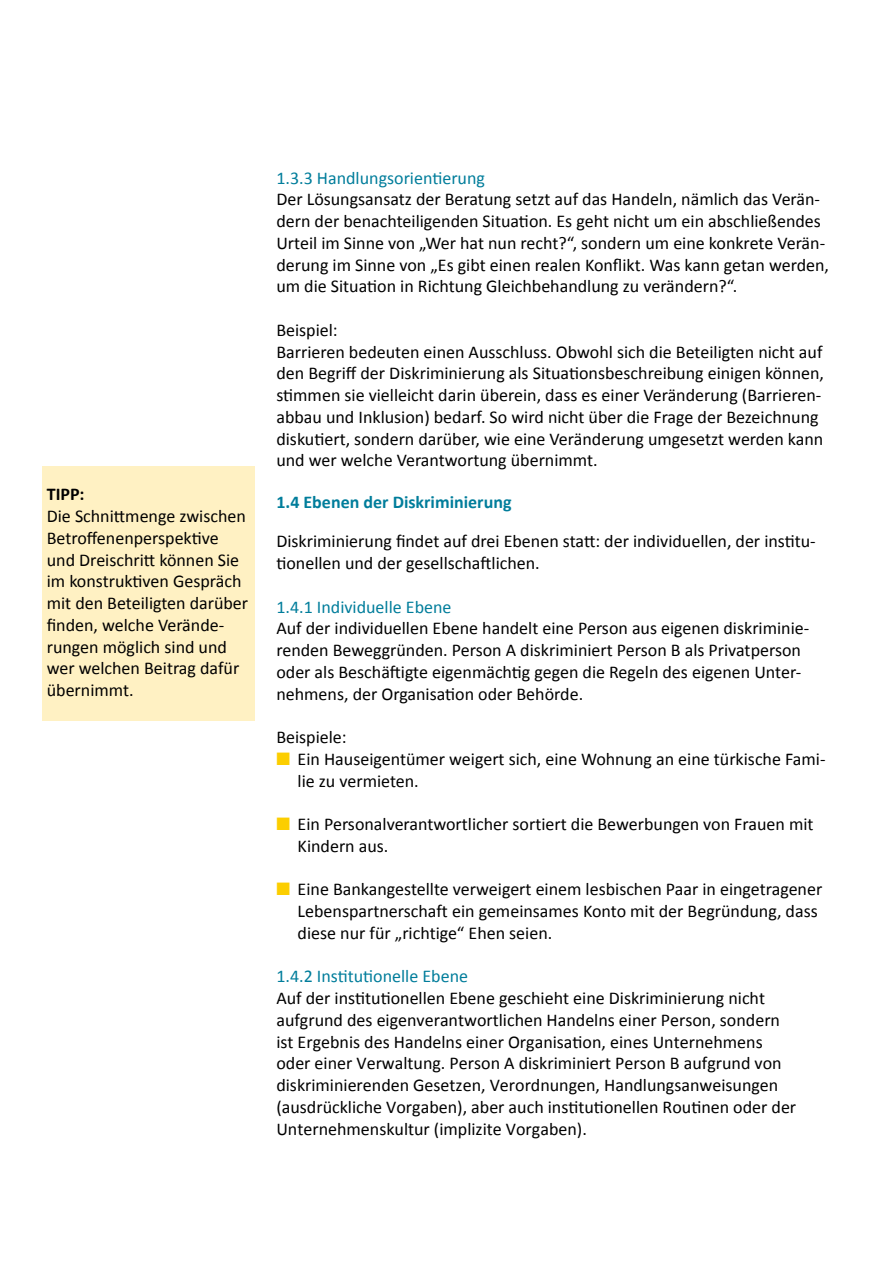
<style>
.page{position:relative;width:893px;height:1263px;background:#fff}
.page>*{position:absolute;margin:0;border:0;box-sizing:border-box;transform-origin:0 0}
.Lauftext{font:18px/21.8px "Calibri";color:#000}
.Normal_3{font:18px/21.8px "Calibri";color:#000}
.t1{font:18px "Calibri";color:#007d9b}
.t2{font:700 18px "Calibri";color:#007d9b}
.s1{font-weight:700}
.s2{color:#fcce00}
</style>
<div class="page">
<div style="left:43px;top:466px;width:212px;height:254px;background:#fff1c3"></div>
<h3 class="Normal_3" style="left:47px;top:483px;width:203px"><span class="s1">TIPP:<br></span>Die Schnittmenge zwischen<br>Betroffenenperspektive und Dreischritt können Sie im konstruktiven Gespräch mit den Beteiligten darüber finden, welche Verände&shy;rungen möglich sind und wer welchen Beitrag dafür übernimmt.</h3>
<h4 class="t1" style="left:276px;top:166px;width:210px">1.3.3 Handlungsorientierung</h4>
<p class="Lauftext" style="left:276px;top:188px;width:554px">Der Lösungsansatz der Beratung setzt auf das Handeln, nämlich das Verän&shy;dern der benachteiligenden Situation. Es geht nicht um ein abschließendes Urteil im Sinne von „Wer hat nun recht?“, sondern um eine konkrete Verän&shy;derung im Sinne von „Es gibt einen realen Konflikt. Was kann getan werden, um die Situation in Richtung Gleichbehandlung zu verändern?“.</p>
<p class="Lauftext" style="left:276px;top:318px;width:549px">Beispiel:<br>Barrieren bedeuten einen Ausschluss. Obwohl sich die Beteiligten nicht auf den Begriff der Diskriminierung als Situationsbeschreibung einigen können, stimmen sie vielleicht darin überein, dass es einer Veränderung (Barrieren&shy;abbau und Inklusion) bedarf. So wird nicht über die Frage der Bezeichnung diskutiert, sondern darüber, wie eine Veränderung umgesetzt werden kann und wer welche Verantwortung übernimmt.</p>
<h3 class="t2" style="left:276px;top:490px;width:237px">1.4 Ebenen der Diskriminierung</h3>
<p class="Lauftext" style="left:276px;top:530px;width:540px">Diskriminierung findet auf drei Ebenen statt: der individuellen, der institu&shy;tionellen und der gesellschaftlichen.</p>
<h4 class="t1" style="left:276px;top:595px;width:177px">1.4.1 Individuelle Ebene</h4>
<p class="Lauftext" style="left:276px;top:617px;width:534px">Auf der individuellen Ebene handelt eine Person aus eigenen diskriminie&shy;renden Beweggründen. Person A diskriminiert Person B als Privatperson oder als Beschäftigte eigenmächtig gegen die Regeln des eigenen Unter&shy;nehmens, der Organisation oder Behörde.</p>
<p class="Lauftext" style="left:276px;top:725px;width:72px">Beispiele:</p>
<p class="Normal_3" style="left:298px;top:747px;width:529px;text-indent:-21px"><span class="s2">■</span> Ein Hauseigentümer weigert sich, eine Wohnung an eine türkische Fami&shy;lie zu vermieten.</p>
<p class="Normal_3" style="left:298px;top:812px;width:517px;text-indent:-21px"><span class="s2">■</span> Ein Personalverantwortlicher sortiert die Bewerbungen von Frauen mit<br>Kindern aus.</p>
<p class="Normal_3" style="left:298px;top:878px;width:526px;text-indent:-21px"><span class="s2">■</span> Eine Bankangestellte verweigert einem lesbischen Paar in eingetragener<br>Lebenspartnerschaft ein gemeinsames Konto mit der Begründung, dass diese nur für „richtige“ Ehen seien.</p>
<h4 class="t1" style="left:276px;top:965px;width:193px">1.4.2 Institutionelle Ebene</h4>
<p class="Normal_3" style="left:276px;top:986px;width:521px">Auf der institutionellen Ebene geschieht eine Diskriminierung nicht aufgrund des eigenverantwortlichen Handelns einer Person, sondern ist Ergebnis des Handelns einer Organisation, eines Unternehmens oder einer Verwaltung. Person A diskriminiert Person B aufgrund von diskriminierenden Gesetzen, Verordnungen, Handlungsanweisungen (ausdrückliche Vorgaben), aber auch institutionellen Routinen oder der Unternehmenskultur (implizite Vorgaben).</p>
</div>
